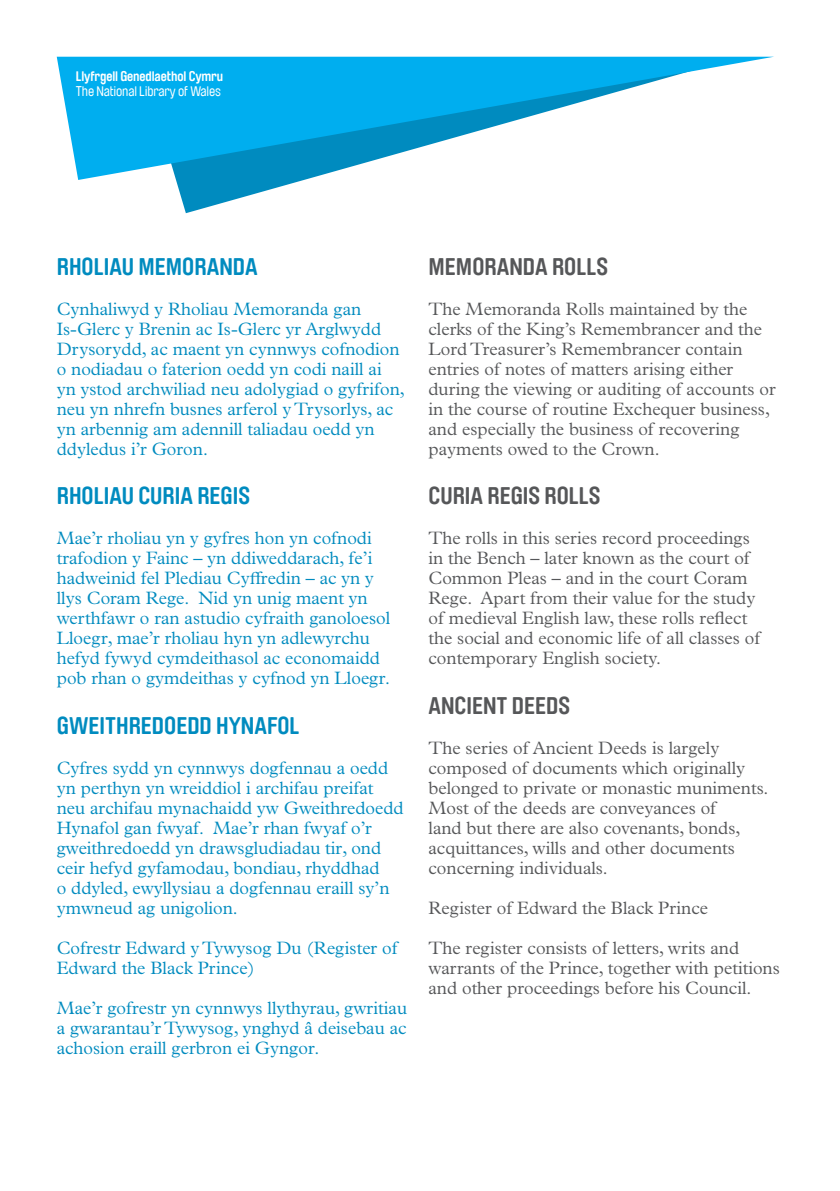
<style>
.page{position:relative;width:840px;height:1191px;background:#fff}
.page>*{position:absolute;margin:0;border:0;box-sizing:border-box;transform-origin:0 0}
.t1{font:700 24px "Brauer Neue";color:#008bbf}
.t2{font:700 24px "Brauer Neue";color:#565759}
.t3{font:300 18px/20px "Plantin MT Pro";color:#008bbf}
.t4{font:300 18px/20px "Plantin MT Pro";color:#565759}
.t5{font:700 13.8px "Brauer Neue";letter-spacing:-.01em;color:#fff}
.t6{font:13.8px "Brauer Neue";letter-spacing:-.01em;color:#fff}
</style>
<div class="page">
<svg style="left:176px;top:180px;width:128px;height:33px"></svg>
<svg style="left:57px;top:57px;width:715px;height:123px;fill:#00aeef"></svg>
<p class="t5" style="left:76px;top:68px;width:149px">LLYFRGELL GENEDLAETHOL CYMRU</p>
<p class="t6" style="left:76px;top:84px;width:146px">The National Library of Wales</p>
<h1 class="t1" style="left:57px;top:253px;width:189px">RHOLIAU MEMORANDA</h1>
<p class="t3" style="left:57px;top:299px;width:349px">Cynhaliwyd y Rholiau Memoranda gan Is-Glerc y Brenin ac Is-Glerc yr Arglwydd Drysorydd, ac maent yn cynnwys cofnodion o nodiadau o faterion oedd yn codi naill ai yn ystod archwiliad neu adolygiad o gyfrifon, neu yn nhrefn busnes arferol y Trysorlys, ac yn arbennig am adennill taliadau oedd yn ddyledus i’r Goron.</p>
<h1 class="t1" style="left:57px;top:482px;width:164px">RHOLIAU CURIA REGIS</h1>
<p class="t3" style="left:57px;top:528px;width:335px">Mae’r rholiau yn y gyfres hon yn cofnodi trafodion y Fainc – yn ddiweddarach, fe’i hadweinid fel Plediau Cyffredin – ac yn y llys Coram Rege. Nid yn unig maent yn werthfawr o ran astudio cyfraith ganoloesol Lloegr, mae’r rholiau hyn yn adlewyrchu hefyd fywyd cymdeithasol ac economaidd pob rhan o gymdeithas y cyfnod yn Lloegr.</p>
<h1 class="t1" style="left:57px;top:711px;width:44px">GWEITHRED</h1>
<h1 class="t1" style="left:164px;top:711px;width:132px">OEDD HYNAFOL</h1>
<p class="t3" style="left:57px;top:758px;width:348px">Cyfres sydd yn cynnwys dogfennau a oedd yn perthyn yn wreiddiol i archifau preifat neu archifau mynachaidd yw Gweithredoedd Hynafol gan fwyaf. Mae’r rhan fwyaf o’r gweithredoedd yn drawsgludiadau tir, ond ceir hefyd gyfamodau, bondiau, rhyddhad<br>o ddyled, ewyllysiau a dogfennau eraill sy’n ymwneud ag unigolion.</p>
<p class="t3" style="left:57px;top:938px;width:342px">Cofrestr Edward y Tywysog Du (Register of<br>Edward the Black Prince)</p>
<p class="t3" style="left:57px;top:998px;width:352px;text-align:justify">Mae’r gofrestr yn cynnwys llythyrau, gwritiau a gwarantau’r Tywysog, ynghyd â deisebau ac achosion eraill gerbron ei Gyngor.</p>
<h1 class="t2" style="left:428px;top:253px;width:159px">MEMORANDA ROLLS</h1>
<p class="t4" style="left:428px;top:299px;width:348px">The Memoranda Rolls maintained by the clerks of the King’s Remembrancer and the Lord Treasurer’s Remembrancer contain entries of notes of matters arising either during the viewing or auditing of accounts or in the course of routine Exchequer business, and especially the business of recovering payments owed to the Crown.</p>
<h1 class="t2" style="left:428px;top:482px;width:82px">CURIA REGIS</h1>
<h1 class="t2" style="left:544px;top:482px;width:36px">ROLLS</h1>
<p class="t4" style="left:428px;top:528px;width:333px">The rolls in this series record proceedings in the Bench – later known as the court of Common Pleas – and in the court Coram Rege. Apart from their value for the study of medieval English law, these rolls reflect the social and economic life of all classes of contemporary English society.</p>
<h1 class="t2" style="left:428px;top:691px;width:108px">ANCIENT DEEDS</h1>
<p class="t4" style="left:428px;top:738px;width:341px">The series of Ancient Deeds is largely composed of documents which originally belonged to private or monastic muniments.<br>Most of the deeds are conveyances of<br>land but there are also covenants, bonds, acquittances, wills and other documents concerning individuals.</p>
<p class="t4" style="left:428px;top:898px;width:281px">Register of Edward the Black Prince</p>
<p class="t4" style="left:428px;top:938px;width:352px">The register consists of letters, writs and warrants of the Prince, together with petitions and other proceedings before his Council.</p>
</div>
